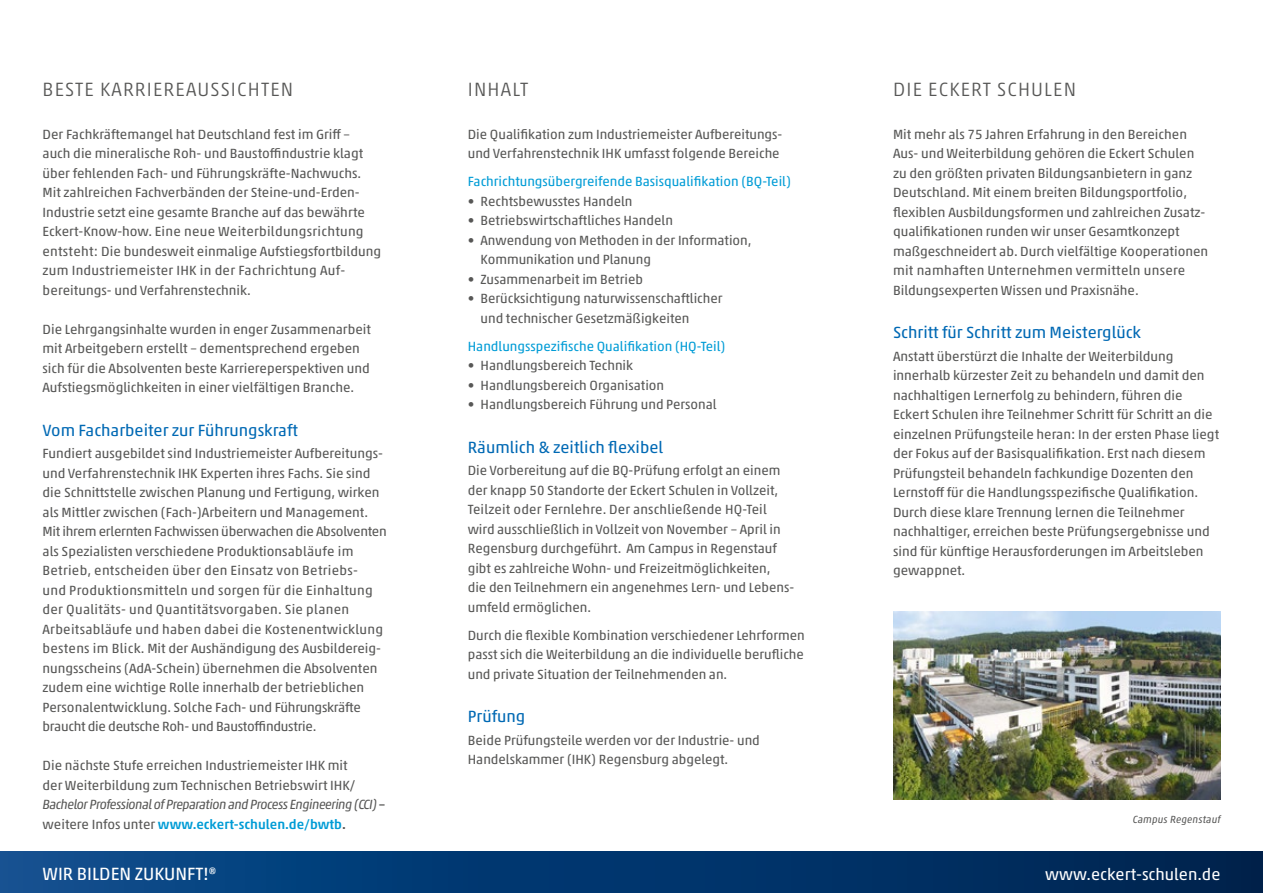
<style>
.page{position:relative;width:1263px;height:893px;background:#fff}
.page>*{position:absolute;margin:0;border:0;box-sizing:border-box;transform-origin:0 0}
.t1{font:300 19.5px "Akko Pro";letter-spacing:.06em;color:#575756}
.t2{font:18px "Akko Pro";color:#fff}
.t3{font:16.5px "Akko Pro";color:#0069b4}
.t4{font:16.5px "Akko Pro";color:#fff}
.t5{font:13.5px/19.5px "Akko Pro";color:#575756}
.t6{font:13.5px "Akko Pro";color:#009cd6}
.t7{font:italic 10.5px "Akko Pro";letter-spacing:.01em;color:#575756}
.s1{font-style:italic}
.s2{font-weight:500}
.s3{font-weight:500;color:#009cd6}
</style>
<div class="page">
<div style="left:0;top:851px;width:1263px;height:42px;background:linear-gradient(to right,#0a4c8d,#00224e)"></div>
<img style="left:893px;top:612px;width:328px;height:187px">
<h1 class="t1" style="left:43px;top:78px;width:252px">BESTE KARRIEREAUSSICHTEN</h1>
<p class="t5" style="left:43px;top:124px;width:340px">Der Fachkräftemangel hat Deutschland fest im Griff – auch die mineralische Roh- und Baustoffindustrie klagt über fehlenden Fach- und Führungskräfte-Nachwuchs.<br>Mit zahlreichen Fachverbänden der Steine-und-Erden-Industrie setzt eine gesamte Branche auf das bewährte Eckert-Know-how. Eine neue Weiterbildungsrichtung entsteht: Die bundesweit einmalige Aufstiegsfortbildung zum Industriemeister IHK in der Fachrichtung Auf&shy;bereitungs- und Verfahrenstechnik.</p>
<p class="t5" style="left:43px;top:319px;width:330px">Die Lehrgangsinhalte wurden in enger Zusammenarbeit mit Arbeitgebern erstellt – dementsprechend ergeben sich für die Absolventen beste Karriereperspektiven und Aufstiegsmöglichkeiten in einer vielfältigen Branche.</p>
<p class="t3" style="left:43px;top:420px;width:257px">Vom Facharbeiter zur Führungskraft</p>
<p class="t5" style="left:43px;top:443px;width:346px">Fundiert ausgebildet sind Industriemeister Aufbereitungs&shy;und Verfahrenstechnik IHK Experten ihres Fachs. Sie sind die Schnittstelle zwischen Planung und Fertigung, wirken als Mittler zwischen (Fach-)Arbeitern und Management.<br>Mit ihrem erlernten Fachwissen überwachen die Absolventen als Spezialisten verschiedene Produktionsabläufe im Betrieb, entscheiden über den Einsatz von Betriebs-<br>und Produktionsmitteln und sorgen für die Einhaltung der Qualitäts- und Quantitätsvorgaben. Sie planen Arbeitsabläufe und haben dabei die Kostenentwicklung bestens im Blick. Mit der Aushändigung des Ausbildereig&shy;nungsscheins (AdA-Schein) übernehmen die Absolventen zudem eine wichtige Rolle innerhalb der betrieblichen Personalentwicklung. Solche Fach- und Führungskräfte braucht die deutsche Roh- und Baustoffindustrie.</p>
<p class="t5" style="left:43px;top:755px;width:344px">Die nächste Stufe erreichen Industriemeister IHK mit<br>der Weiterbildung zum Technischen Betriebswirt IHK/ <span class="s1">Bachelor Professional of Preparation and Process Engineering (CCI)</span> <span class="s2">– </span>weitere Infos unter <span class="s3">www.eckert-schulen.de/bwtb</span><span class="s2">.</span></p>
<h1 class="t1" style="left:468px;top:78px;width:62px">INHALT</h1>
<p class="t5" style="left:468px;top:124px;width:316px">Die Qualifikation zum Industriemeister Aufbereitungs&shy;und Verfahrenstechnik IHK umfasst folgende Bereiche</p>
<p class="t6" style="left:468px;top:173px;width:325px">Fachrichtungsübergreifende Basisqualifikation (BQ-Teil)</p>
<p class="t5" style="left:468px;top:191px;width:166px">• Rechtsbewusstes Handeln</p>
<p class="t5" style="left:468px;top:210px;width:207px">• Betriebswirtschaftliches Handeln</p>
<p class="t5" style="left:480px;top:230px;width:272px;text-indent:-13px">• Anwendung von Methoden in der Information,<br>Kommunikation und Planung</p>
<p class="t5" style="left:468px;top:269px;width:177px">• Zusammenarbeit im Betrieb</p>
<p class="t5" style="left:480px;top:289px;width:244px;text-indent:-13px">• Berücksichtigung naturwissenschaftlicher und technischer Gesetzmäßigkeiten</p>
<p class="t6" style="left:468px;top:338px;width:259px">Handlungsspezifische Qualifikation (HQ-Teil)</p>
<p class="t5" style="left:468px;top:356px;width:167px">• Handlungsbereich Technik</p>
<p class="t5" style="left:468px;top:375px;width:198px">• Handlungsbereich Organisation</p>
<p class="t5" style="left:468px;top:394px;width:250px">• Handlungsbereich Führung und Personal</p>
<p class="t3" style="left:468px;top:437px;width:197px">Räumlich &amp; zeitlich flexibel</p>
<p class="t5" style="left:468px;top:460px;width:328px">Die Vorbereitung auf die BQ-Prüfung erfolgt an einem der knapp 50 Standorte der Eckert Schulen in Vollzeit, Teilzeit oder Fernlehre. Der anschließende HQ-Teil wird ausschließlich in Vollzeit von November – April in Regensburg durchgeführt. Am Campus in Regenstauf gibt es zahlreiche Wohn- und Freizeitmöglichkeiten,<br>die den Teilnehmern ein angenehmes Lern- und Lebens&shy;umfeld ermöglichen.</p>
<p class="t5" style="left:468px;top:625px;width:339px;text-align:justify">Durch die flexible Kombination verschiedener Lehrformen passt sich die Weiterbildung an die individuelle berufliche und private Situation der Teilnehmenden an.</p>
<p class="t3" style="left:468px;top:706px;width:59px">Prüfung</p>
<p class="t5" style="left:468px;top:730px;width:294px">Beide Prüfungsteile werden vor der Industrie- und<br>Handelskammer (IHK) Regensburg abgelegt.</p>
<h1 class="t1" style="left:893px;top:78px;width:185px">DIE ECKERT SCHULEN</h1>
<p class="t5" style="left:893px;top:124px;width:317px">Mit mehr als 75 Jahren Erfahrung in den Bereichen Aus- und Weiterbildung gehören die Eckert Schulen zu den größten privaten Bildungsanbietern in ganz Deutschland. Mit einem breiten Bildungsportfolio, flexiblen Ausbildungsformen und zahlreichen Zusatz&shy;qualifikationen runden wir unser Gesamtkonzept maßgeschneidert ab. Durch vielfältige Kooperationen mit namhaften Unternehmen vermitteln unsere Bildungsexperten Wissen und Praxisnähe.</p>
<p class="t3" style="left:893px;top:322px;width:250px">Schritt für Schritt zum Meisterglück</p>
<p class="t5" style="left:893px;top:346px;width:328px">Anstatt überstürzt die Inhalte der Weiterbildung innerhalb kürzester Zeit zu behandeln und damit den nachhaltigen Lernerfolg zu behindern, führen die Eckert Schulen ihre Teilnehmer Schritt für Schritt an die einzelnen Prüfungsteile heran: In der ersten Phase liegt der Fokus auf der Basisqualifikation. Erst nach diesem Prüfungsteil behandeln fachkundige Dozenten den Lernstoff für die Handlungsspezifische Qualifikation.<br>Durch diese klare Trennung lernen die Teilnehmer nachhaltiger, erreichen beste Prüfungsergebnisse und sind für künftige Herausforderungen im Arbeitsleben gewappnet.</p>
<p class="t7" style="left:1133px;top:813px;width:89px">Campus Regenstauf</p>
<h2 class="t2" style="left:43px;top:863px;width:176px">WIR BILDEN ZUKUNFT!®</h2>
<p class="t4" style="left:1045px;top:864px;width:177px">www.eckert-schulen.de</p>
</div>
